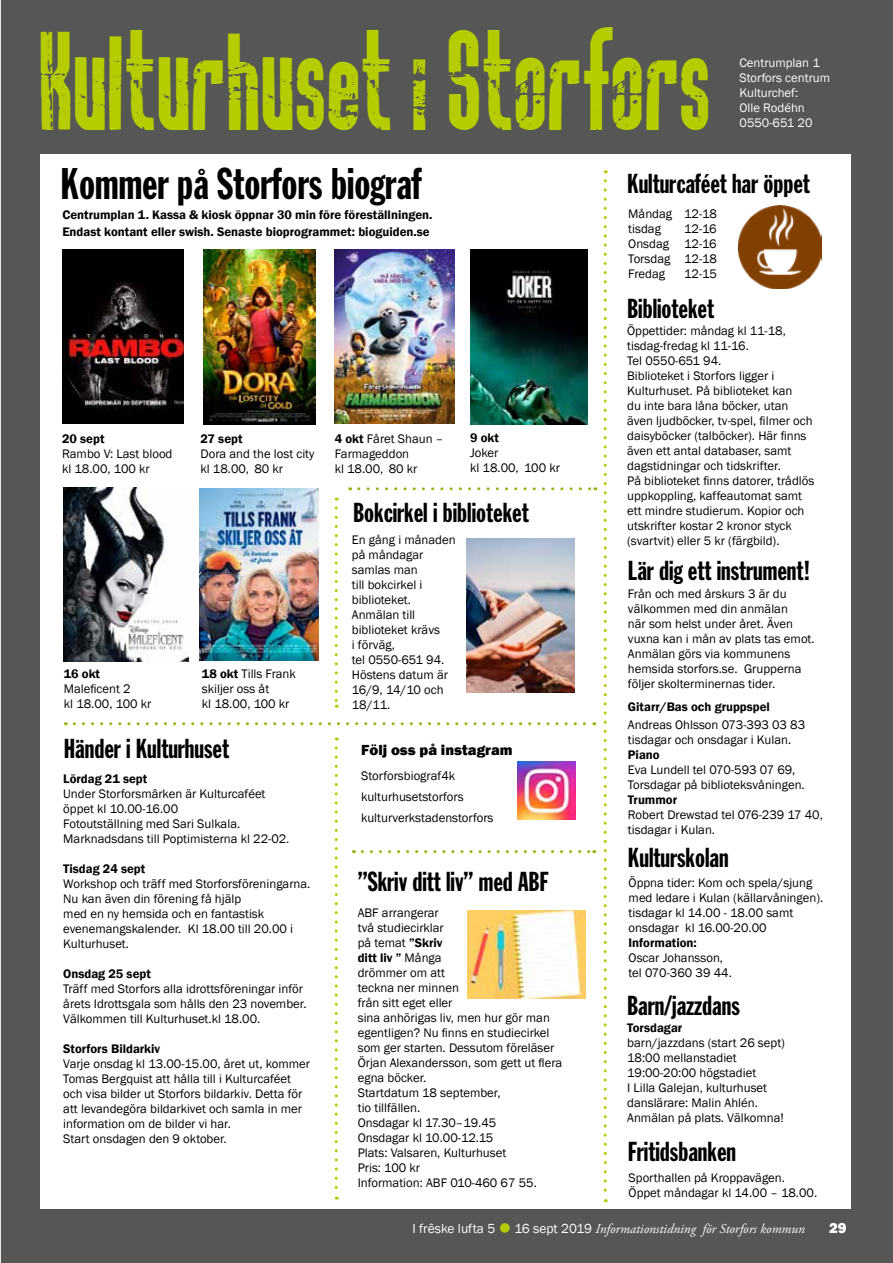
<style>
.page{position:relative;width:893px;height:1263px;background:#565655}
.page>*{position:absolute;margin:0;border:0;box-sizing:border-box;transform-origin:0 0}
.t1{font:46.05px "Rockit";color:#b4cc00;scale:.92 1}
.t2{font:43.5px "Franklin Gothic Extra Cond";color:#000}
.t3{font:27px "Franklin Gothic Extra Cond";color:#000}
.t4{font:800 15px "Franklin Gothic";color:#000}
.t5{font:800 15px "Franklin Gothic";color:#fff}
.t6{font:italic 13.5px "Adobe Garamond Pro";color:#fff}
.t7{font:12.75px/15px "Franklin Gothic";color:#000}
.t8{font:600 12.75px/16.5px "Franklin Gothic";color:#000}
.t9{font:12.75px/15px "Franklin Gothic";color:#fff}
.s1{font-weight:600}
.s2{font-family:"Franklin Gothic";font-style:normal}
.s3{color:#b4cc00}
</style>
<div class="page">
<div style="left:40px;top:154px;width:810px;height:1055px;background:#fff"></div>
<div style="left:62px;top:250px;width:122px;height:174px;background:#000"></div>
<img style="left:63px;top:282px;width:121px;height:128px">
<svg style="left:604px;top:181px;width:3px;height:1021px"></svg>
<img style="left:335px;top:249px;width:120px;height:174px">
<svg style="left:74px;top:722px;width:521px;height:3px"></svg>
<img style="left:203px;top:250px;width:112px;height:174px">
<img style="left:470px;top:250px;width:118px;height:174px">
<img style="left:64px;top:487px;width:124px;height:175px">
<img style="left:200px;top:488px;width:119px;height:173px">
<svg style="left:335px;top:748px;width:3px;height:451px"></svg>
<img style="left:468px;top:910px;width:117px;height:88px">
<img style="left:467px;top:538px;width:108px;height:155px">
<img style="left:518px;top:762px;width:57px;height:57px">
<img style="left:738px;top:205px;width:83px;height:84px">
<svg style="left:359px;top:487px;width:237px;height:3px"></svg>
<svg style="left:335px;top:508px;width:3px;height:200px"></svg>
<svg style="left:362px;top:850px;width:233px;height:3px"></svg>
<h1 class="t1" style="left:40px;top:88px;width:732px">Kulturhuset i Storfors</h1>
<p class="t9" style="left:739px;top:56px;width:92px">Centrumplan 1<br>Storfors centrum<br>Kulturchef:<br>Olle Rodéhn<br>0550-651 20</p>
<h2 class="t2" style="left:61px;top:160px;width:362px">Kommer på Storfors biograf</h2>
<p class="t8" style="left:62px;top:207px;width:372px">Centrumplan 1. Kassa &amp; kiosk öppnar 30 min före föreställningen.<br>Endast kontant eller swish. Senaste bioprogrammet: bioguiden.se</p>
<p class="t8" style="left:62px;top:430px;width:44px">20 sept</p>
<p class="t7" style="left:62px;top:446px;width:112px">Rambo V: Last blood kl 18.00, 100 kr</p>
<p class="t8" style="left:200px;top:431px;width:44px">27 sept</p>
<p class="t7" style="left:200px;top:446px;width:116px">Dora and the lost city kl 18.00, 80 kr</p>
<p class="t7" style="left:335px;top:431px;width:110px"><span class="s1">4 okt</span> Fåret Shaun –<br>Farmageddon<br>kl 18.00, 80 kr</p>
<p class="t8" style="left:470px;top:430px;width:30px">9 okt</p>
<p class="t7" style="left:470px;top:445px;width:91px">Joker<br>kl 18.00, 100 kr</p>
<p class="t8" style="left:64px;top:665px;width:38px">16 okt</p>
<p class="t7" style="left:64px;top:681px;width:89px">Maleficent 2<br>kl 18.00, 100 kr</p>
<p class="t7" style="left:202px;top:667px;width:96px"><span class="s1">18 okt</span> Tills Frank skiljer oss åt<br>kl 18.00, 100 kr</p>
<h3 class="t3" style="left:64px;top:734px;width:167px">Händer i Kulturhuset</h3>
<p class="t8" style="left:63px;top:771px;width:86px">Lördag 21 sept</p>
<p class="t7" style="left:63px;top:787px;width:228px">Under Storforsmârken är Kulturcaféet öppet kl 10.00-16.00<br>Fotoutställning med Sari Sulkala.<br>Marknadsdans till Poptimisterna kl 22-02.</p>
<p class="t8" style="left:63px;top:861px;width:84px">Tisdag 24 sept</p>
<p class="t7" style="left:63px;top:877px;width:249px">Workshop och träff med Storforsföreningarna.<br>Nu kan även din förening få hjälp<br>med en ny hemsida och en fantastisk evenemangskalender. Kl 18.00 till 20.00 i Kulturhuset.</p>
<p class="t8" style="left:63px;top:966px;width:89px">Onsdag 25 sept</p>
<p class="t7" style="left:63px;top:982px;width:245px">Träff med Storfors alla idrottsföreningar inför årets Idrottsgala som hålls den 23 november.<br>Välkommen till Kulturhuset.kl 18.00.</p>
<p class="t8" style="left:63px;top:1041px;width:99px">Storfors Bildarkiv</p>
<p class="t7" style="left:63px;top:1057px;width:248px">Varje onsdag kl 13.00-15.00, året ut, kommer Tomas Bergquist att hålla till i Kulturcaféet och visa bilder ut Storfors bildarkiv. Detta för att levandegöra bildarkivet och samla in mer information om de bilder vi har.<br>Start onsdagen den 9 oktober.</p>
<h3 class="t3" style="left:353px;top:498px;width:177px">Bokcirkel i biblioteket</h3>
<p class="t7" style="left:352px;top:532px;width:105px">En gång i månaden på måndagar samlas man<br>till bokcirkel i biblioteket.<br>Anmälan till biblioteket krävs<br>i förväg,<br>tel 0550-651 94.<br>Höstens datum är<br>16/9, 14/10 och<br>18/11.</p>
<p class="t4" style="left:361px;top:740px;width:153px">Följ oss på instagram</p>
<p class="t7" style="left:361px;top:766px;width:134px;line-height:21px">Storforsbiograf4k kulturhusetstorfors kulturverkstadenstorfors</p>
<h3 class="t3" style="left:358px;top:867px;width:192px">”Skriv ditt liv” med ABF</h3>
<p class="t7" style="left:358px;top:906px;width:206px">ABF arrangerar<br>två studiecirklar<br>på temat <span class="s1">”Skriv<br>ditt liv ”</span> Många<br>drömmer om att<br>teckna ner minnen<br>från sitt eget eller<br>sina anhörigas liv, men hur gör man egentligen? Nu finns en studiecirkel som ger starten. Dessutom föreläser<br>Örjan Alexandersson, som gett ut flera egna böcker.<br>Startdatum 18 september,<br>tio tillfällen.<br>Onsdagar kl 17.30–19.45<br>Onsdagar kl 10.00-12.15<br>Plats: Valsaren, Kulturhuset<br>Pris: 100 kr<br>Information: ABF 010-460 67 55.</p>
<h3 class="t3" style="left:627px;top:169px;width:184px">Kulturcaféet har öppet</h3>
<p class="t7" style="left:628px;top:206px;width:45px">Måndag tisdag<br>Onsdag<br>Torsdag<br>Fredag</p>
<p class="t7" style="left:684px;top:207px;width:35px;text-align:justify">12-18<br>12-16<br>12-16<br>12-18<br>12-15</p>
<h3 class="t3" style="left:627px;top:294px;width:88px">Biblioteket</h3>
<p class="t7" style="left:627px;top:323px;width:189px">Öppettider: måndag kl 11-18, tisdag-fredag kl 11-16.<br>Tel 0550-651 94.<br>Biblioteket i Storfors ligger i<br>Kulturhuset. På biblioteket kan<br>du inte bara låna böcker, utan även ljudböcker, tv-spel, filmer och daisyböcker (talböcker). Här finns även ett antal databaser, samt dagstidningar och tidskrifter.<br>På biblioteket finns datorer, trådlös uppkoppling, kaffeautomat samt ett mindre studierum. Kopior och utskrifter kostar 2 kronor styck (svartvit) eller 5 kr (färgbild).</p>
<h3 class="t3" style="left:628px;top:556px;width:184px">Lär dig ett instrument!</h3>
<p class="t7" style="left:628px;top:586px;width:188px">Från och med årskurs 3 är du välkommen med din anmälan<br>när som helst under året. Även vuxna kan i mån av plats tas emot.<br>Anmälan görs via kommunens hemsida storfors.se. Grupperna följer skolterminernas tider.</p>
<p class="t8" style="left:628px;top:698px;width:144px">Gitarr/Bas och gruppspel</p>
<p class="t7" style="left:628px;top:717px;width:179px">Andreas Ohlsson 073-393 03 83 tisdagar och onsdagar i Kulan.</p>
<p class="t8" style="left:628px;top:746px;width:33px">Piano</p>
<p class="t7" style="left:628px;top:762px;width:178px">Eva Lundell tel 070-593 07 69,<br>Torsdagar på biblioteksvåningen.</p>
<p class="t8" style="left:628px;top:791px;width:51px">Trummor</p>
<p class="t7" style="left:628px;top:807px;width:196px">Robert Drewstad tel 076-239 17 40, tisdagar i Kulan.</p>
<h3 class="t3" style="left:628px;top:843px;width:102px">Kulturskolan</h3>
<p class="t7" style="left:629px;top:876px;width:196px">Öppna tider: Kom och spela/sjung med ledare i Kulan (källarvåningen). tisdagar kl 14.00 - 18.00 samt onsdagar kl 16.00-20.00</p>
<p class="t8" style="left:629px;top:935px;width:70px">Information:</p>
<p class="t7" style="left:629px;top:951px;width:105px">Oscar Johansson, tel 070-360 39 44.</p>
<h3 class="t3" style="left:627px;top:991px;width:114px">Barn/jazzdans</h3>
<p class="t8" style="left:627px;top:1020px;width:57px">Torsdagar</p>
<p class="t7" style="left:627px;top:1036px;width:159px">barn/jazzdans (start 26 sept)<br>18:00 mellanstadiet<br>19:00-20:00 högstadiet<br>I Lilla Galejan, kulturhuset danslärare: Malin Ahlén.<br>Anmälan på plats. Välkomna!</p>
<h3 class="t3" style="left:628px;top:1137px;width:110px">Fritidsbanken</h3>
<p class="t7" style="left:629px;top:1170px;width:190px">Sporthallen på Kroppavägen.<br>Öppet måndagar kl 14.00 – 18.00.</p>
<p class="t6" style="left:412px;top:1220px;width:394px"><span class="s2">I frêske lufta 5</span> <span class="s3">●</span> <span class="s2">16 sept 2019</span> Informationstidning för Storfors kommun</p>
<p class="t5" style="left:829px;top:1218px;width:19px">29</p>
</div>
